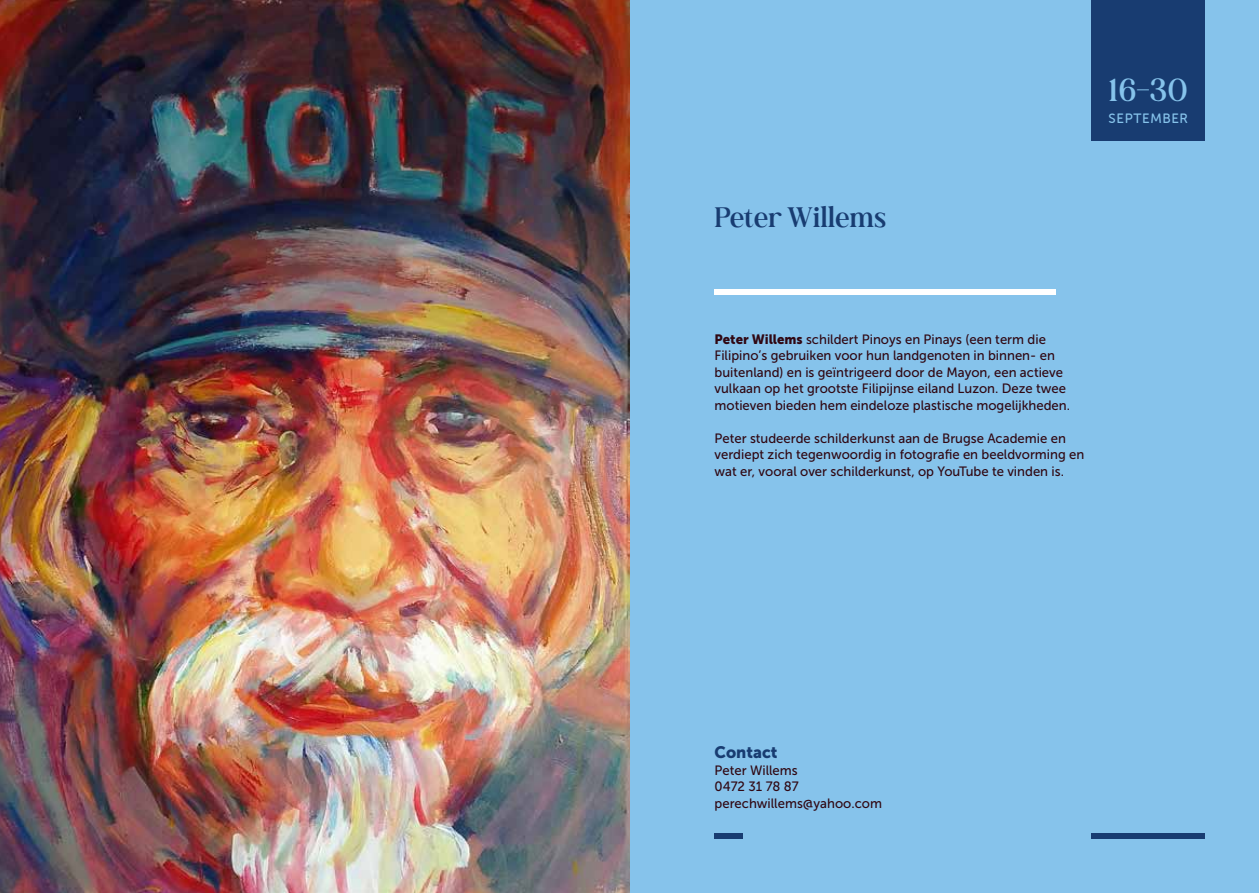
<style>
.page{position:relative;width:1259px;height:893px;background:#86c3eb}
.page>*{position:absolute;margin:0;border:0;box-sizing:border-box;transform-origin:0 0}
.t1{font:25.5px "Andine";color:#86c3eb}
.t2{font:22.5px "Andine";letter-spacing:-.01em;color:#183c71}
.t3{font:16.5px "Museo Sans 900";color:#183c71}
.t4{font:13.5px/16.5px "Museo Sans 500";color:#300813}
.t5{font:13.5px "Museo Sans Rounded 500";letter-spacing:.05em;color:#86c3eb}
.s1{font-family:"Museo Sans 900"}
</style>
<div class="page">
<div style="left:1091px;top:834px;width:114px;height:5px;background:#183c71"></div>
<div style="left:714px;top:834px;width:29px;height:5px;background:#183c71"></div>
<div style="left:1091px;top:0;width:114px;height:140px;background:#183c71"></div>
<div style="left:714px;top:289px;width:341px;height:5px;background:#fff"></div>
<img style="left:0;top:0;width:629px;height:893px">
<h2 class="t2" style="left:714px;top:198px;width:173px">Peter Willems</h2>
<h1 class="t1" style="left:1108px;top:68px;width:81px">16-30</h1>
<p class="t5" style="left:1108px;top:111px;width:81px">SEPTEMBER</p>
<p class="t4" style="left:714px;top:331px;width:357px"><span class="s1">Peter Willems</span> schildert Pinoys en Pinays (een term die Filipino’s gebruiken voor hun landgenoten in binnen- en buitenland) en is geïntrigeerd door de Mayon, een actieve vulkaan op het grootste Filipijnse eiland Luzon. Deze twee motieven bieden hem eindeloze plastische mogelijkheden.</p>
<p class="t4" style="left:714px;top:430px;width:371px">Peter studeerde schilderkunst aan de Brugse Academie en verdiept zich tegenwoordig in fotografie en beeldvorming en wat er, vooral over schilderkunst, op YouTube te vinden is.</p>
<p class="t3" style="left:714px;top:743px;width:64px">Contact</p>
<p class="t4" style="left:714px;top:762px;width:169px">Peter Willems<br>0472 31 78 87 perechwillems@yahoo.com</p>
</div>
